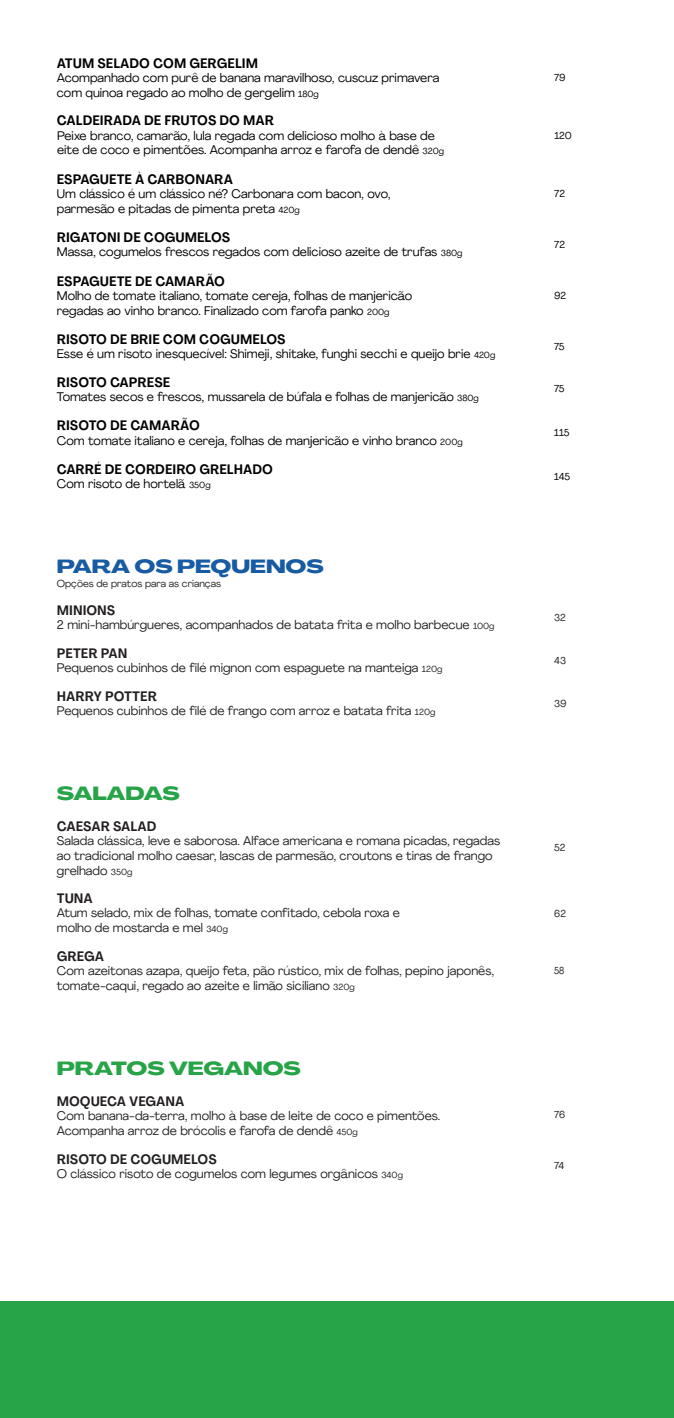
<style>
.page{position:relative;width:674px;height:1418px;background:#fff}
.page>*{position:absolute;margin:0;border:0;box-sizing:border-box;transform-origin:0 0}
.t1{font:800 18.75px "Agrandir Grand";color:#28a448}
.t2{font:800 18.75px "Agrandir Grand";color:#185ba3}
.t3{font:700 13.5px "Agrandir Text";color:#000001}
.t4{font:700 13.5px "Agrandir Text";color:#231f20}
.t5{font:12.38px/14.9px "Agrandir";color:#000001}
.t6{font:12.38px/14.9px "Agrandir";color:#231f20}
.t7{font:10px "Agrandir";color:#231f20}
.t8{font:10px "Agrandir";letter-spacing:-.005em;color:#000001}
.t9{font:10px "Agrandir";color:#231f20;scale:.88 1}
.s1{font-size:8.75px}
</style>
<div class="page">
<div style="left:0;top:1300px;width:673px;height:117px;background:#28a448"></div>
<p class="t3" style="left:57px;top:55px;width:203px">ATUM SELADO COM GERGELIM</p>
<p class="t5" style="left:57px;top:70px;width:384px">Acompanhado com purê de banana maravilhoso, cuscuz primavera com quinoa regado ao molho de gergelim <span class="s1">180g</span></p>
<p class="t8" style="left:554px;top:71px;width:13px">79</p>
<p class="t3" style="left:57px;top:112px;width:218px">CALDEIRADA DE FRUTOS DO MAR</p>
<p class="t5" style="left:57px;top:128px;width:388px">Peixe branco, camarão, lula regada com delicioso molho à base de eite de coco e pimentões. Acompanha arroz e farofa de dendê <span class="s1">320g</span></p>
<p class="t8" style="left:554px;top:129px;width:19px">120</p>
<p class="t8" style="left:554px;top:187px;width:12px">72</p>
<p class="t3" style="left:57px;top:171px;width:178px">ESPAGUETE À CARBONARA</p>
<p class="t5" style="left:57px;top:186px;width:335px">Um clássico é um clássico né? Carbonara com bacon, ovo, parmesão e pitadas de pimenta preta <span class="s1">420g</span></p>
<p class="t3" style="left:57px;top:229px;width:175px">RIGATONI DE COGUMELOS</p>
<p class="t5" style="left:57px;top:244px;width:407px">Massa, cogumelos frescos regados com delicioso azeite de trufas <span class="s1">380g</span></p>
<p class="t3" style="left:57px;top:273px;width:169px">ESPAGUETE DE CAMARÃO</p>
<p class="t5" style="left:57px;top:288px;width:356px">Molho de tomate italiano, tomate cereja, folhas de manjericão regadas ao vinho branco. Finalizado com farofa panko <span class="s1">200g</span></p>
<p class="t3" style="left:57px;top:330px;width:230px">RISOTO DE BRIE COM COGUMELOS</p>
<p class="t5" style="left:57px;top:346px;width:440px">Esse é um risoto inesquecível: Shimeji, shitake, funghi secchi e queijo brie <span class="s1">420g</span></p>
<p class="t3" style="left:57px;top:373px;width:115px">RISOTO CAPRESE</p>
<p class="t5" style="left:57px;top:389px;width:423px">Tomates secos e frescos, mussarela de búfala e folhas de manjericão <span class="s1">380g</span></p>
<p class="t3" style="left:57px;top:417px;width:144px">RISOTO DE CAMARÃO</p>
<p class="t5" style="left:57px;top:432px;width:407px">Com tomate italiano e cereja, folhas de manjericão e vinho branco <span class="s1">200g</span></p>
<p class="t3" style="left:57px;top:461px;width:217px">CARRÉ DE CORDEIRO GRELHADO</p>
<p class="t5" style="left:57px;top:476px;width:155px">Com risoto de hortelã <span class="s1">350g</span></p>
<h1 class="t2" style="left:57px;top:554px;width:268px">PARA OS PEQUENOS</h1>
<p class="t7" style="left:57px;top:577px;width:165px">Opções de pratos para as crianças</p>
<p class="t4" style="left:57px;top:602px;width:60px">MINIONS</p>
<p class="t6" style="left:57px;top:617px;width:439px">2 mini-hambúrgueres, acompanhados de batata frita e molho barbecue <span class="s1">100g</span></p>
<p class="t4" style="left:57px;top:645px;width:72px">PETER PAN</p>
<p class="t6" style="left:57px;top:660px;width:387px">Pequenos cubinhos de filé mignon com espaguete na manteiga <span class="s1">120g</span></p>
<p class="t4" style="left:57px;top:688px;width:102px">HARRY POTTER</p>
<p class="t6" style="left:57px;top:703px;width:380px">Pequenos cubinhos de filé de frango com arroz e batata frita <span class="s1">120g</span></p>
<h1 class="t1" style="left:57px;top:781px;width:124px">SALADAS</h1>
<p class="t8" style="left:554px;top:238px;width:12px">72</p>
<p class="t8" style="left:554px;top:289px;width:14px">92</p>
<p class="t8" style="left:554px;top:340px;width:12px">75</p>
<p class="t8" style="left:554px;top:383px;width:12px">75</p>
<p class="t8" style="left:554px;top:426px;width:17px">115</p>
<p class="t8" style="left:554px;top:470px;width:17px">145</p>
<p class="t7" style="left:554px;top:611px;width:13px">32</p>
<p class="t7" style="left:554px;top:654px;width:13px">43</p>
<p class="t7" style="left:554px;top:697px;width:14px">39</p>
<p class="t4" style="left:57px;top:817px;width:101px">CAESAR SALAD</p>
<p class="t6" style="left:57px;top:833px;width:444px">Salada clássica, leve e saborosa. Alface americana e romana picadas, regadas ao tradicional molho caesar, lascas de parmesão, croutons e tiras de frango grelhado <span class="s1">350g</span></p>
<p class="t7" style="left:554px;top:841px;width:13px">52</p>
<p class="t4" style="left:57px;top:890px;width:38px">TUNA</p>
<p class="t6" style="left:57px;top:905px;width:344px">Atum selado, mix de folhas, tomate confitado, cebola roxa e molho de mostarda e mel <span class="s1">340g</span></p>
<p class="t4" style="left:57px;top:948px;width:49px">GREGA</p>
<p class="t6" style="left:57px;top:963px;width:438px">Com azeitonas azapa, queijo feta, pão rústico, mix de folhas, pepino japonês, tomate-caqui, regado ao azeite e limão siciliano <span class="s1">320g</span></p>
<p class="t7" style="left:554px;top:907px;width:13px">62</p>
<p class="t9" style="left:554px;top:964px;width:13px">58</p>
<h1 class="t1" style="left:57px;top:1056px;width:245px">PRATOS VEGANOS</h1>
<p class="t4" style="left:57px;top:1092px;width:129px">MOQUECA VEGANA</p>
<p class="t6" style="left:57px;top:1107px;width:384px">Com banana-da-terra, molho à base de leite de coco e pimentões.<br>Acompanha arroz de brócolis e farofa de dendê <span class="s1">450g</span></p>
<p class="t7" style="left:554px;top:1108px;width:12px">76</p>
<p class="t7" style="left:554px;top:1159px;width:12px">74</p>
<p class="t4" style="left:57px;top:1150px;width:161px">RISOTO DE COGUMELOS</p>
<p class="t6" style="left:57px;top:1165px;width:347px">O clássico risoto de cogumelos com legumes orgânicos <span class="s1">340g</span></p>
</div>
